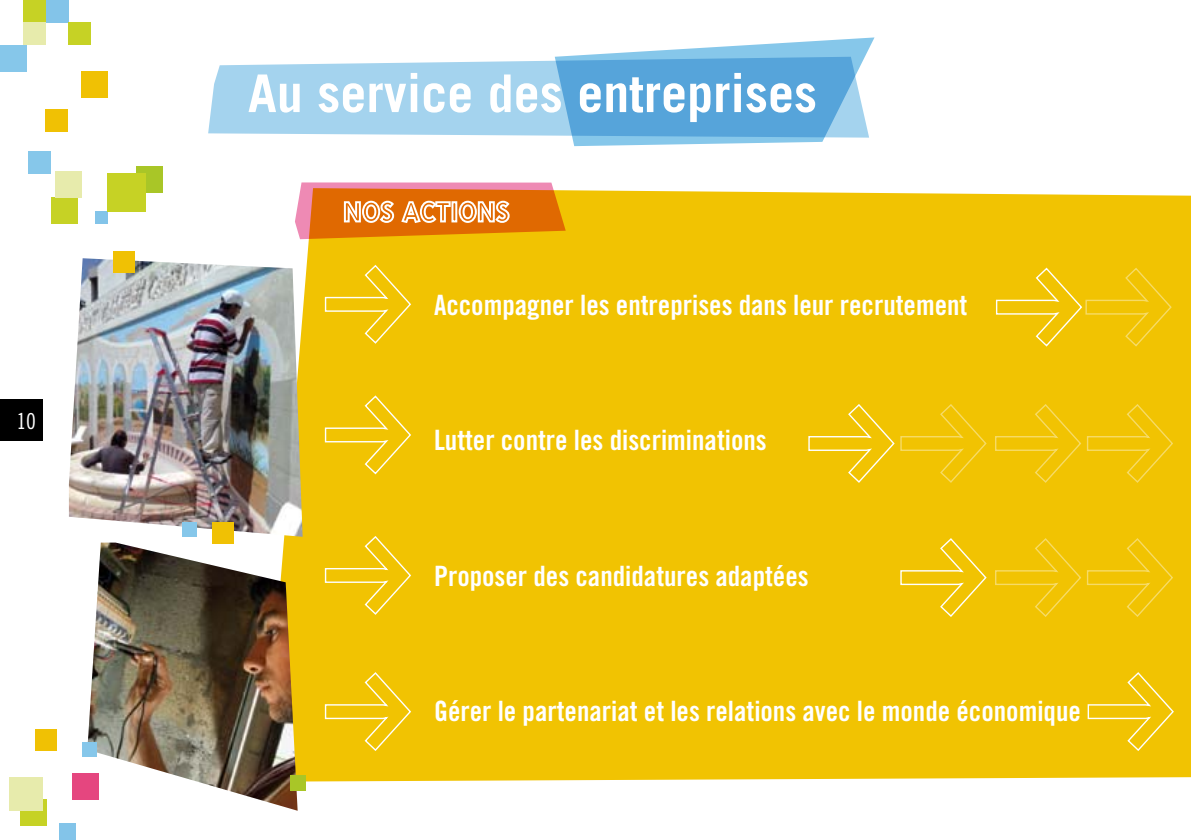
<style>
.page{position:relative;width:1191px;height:840px;background:#fff}
.page>*{position:absolute;margin:0;border:0;box-sizing:border-box;transform-origin:0 0}
.t1{font:700 52px "Trade Gothic";color:#fff}
.t2{font:28px "Trade Gothic Bold Cond Twenty";color:#fff}
.t3{font:22px "Trade Gothic Cond Eighteen";color:#fff}
</style>
<div class="page">
<svg style="left:555px;top:37px;width:319px;height:109px"></svg>
<div style="left:283px;top:190px;width:908px;height:591px;background:#f1c302"></div>
<div style="left:20px;top:799px;width:26px;height:26px;background:#c6d225"></div>
<div style="left:72px;top:772px;width:26px;height:27px;background:#e5467f"></div>
<div style="left:10px;top:776px;width:33px;height:33px;background:#e7ebac"></div>
<div style="left:35px;top:729px;width:22px;height:21px;background:#f0c104"></div>
<svg style="left:208px;top:57px;width:661px;height:80px;background:#8ac2e6"></svg>
<svg style="left:324px;top:263px;width:88px;height:81px;background:#f1c612"></svg>
<svg style="left:995px;top:266px;width:177px;height:81px;background:#f1c50d"></svg>
<svg style="left:324px;top:394px;width:88px;height:81px;background:#f1c612"></svg>
<svg style="left:324px;top:534px;width:88px;height:81px;background:#f1c612"></svg>
<svg style="left:324px;top:670px;width:88px;height:81px;background:#f1c612"></svg>
<svg style="left:1087px;top:670px;width:88px;height:81px;background:#f1c612"></svg>
<svg style="left:295px;top:182px;width:271px;height:57px;background:#e7893e"></svg>
<div style="left:0;top:399px;width:43px;height:41px;background:#000"></div>
<div style="left:46px;top:0;width:22px;height:23px;background:#83c4e9"></div>
<div style="left:23px;top:0;width:23px;height:23px;background:#c6d225"></div>
<div style="left:68px;top:23px;width:23px;height:22px;background:#c6d225"></div>
<div style="left:23px;top:23px;width:23px;height:22px;background:#e7ebac"></div>
<div style="left:0;top:45px;width:27px;height:27px;background:#86c7ea"></div>
<div style="left:45px;top:109px;width:23px;height:23px;background:#f0c104"></div>
<div style="left:95px;top:211px;width:13px;height:12px;background:#83c4e9"></div>
<div style="left:51px;top:197px;width:26px;height:26px;background:#c6d225"></div>
<div style="left:137px;top:166px;width:26px;height:26px;background:#a9c627"></div>
<div style="left:107px;top:173px;width:39px;height:39px;background:#c6d225"></div>
<div style="left:55px;top:171px;width:27px;height:26px;background:#e7ebac"></div>
<div style="left:28px;top:151px;width:23px;height:22px;background:#86c7ea"></div>
<div style="left:81px;top:71px;width:26px;height:26px;background:#f0c104"></div>
<img style="left:87px;top:542px;width:211px;height:268px">
<svg style="left:807px;top:402px;width:180px;height:81px;background:#f1c50c"></svg>
<svg style="left:899px;top:536px;width:88px;height:81px;background:#f1c612"></svg>
<svg style="left:994px;top:402px;width:180px;height:81px;background:#f1c408"></svg>
<svg style="left:994px;top:536px;width:180px;height:81px;background:#f1c408"></svg>
<div style="left:60px;top:823px;width:16px;height:16px;background:#83c4e9"></div>
<div style="left:82px;top:741px;width:14px;height:14px;background:#86c7ea"></div>
<img style="left:69px;top:258px;width:234px;height:278px">
<div style="left:213px;top:522px;width:21px;height:21px;background:#f0c104"></div>
<div style="left:113px;top:251px;width:22px;height:21px;background:#f0c104"></div>
<div style="left:183px;top:522px;width:14px;height:14px;background:#86c7ea"></div>
<div style="left:291px;top:775px;width:15px;height:15px;background:#a9c627"></div>
<p class="t3" style="left:16px;top:407px;width:21px">10</p>
<h1 class="t1" style="left:248px;top:61px;width:571px">Au service des entreprises</h1>
<p class="t2" style="left:434px;top:287px;width:535px">Accompagner les entreprises dans leur recrutement</p>
<p class="t2" style="left:434px;top:423px;width:334px">Lutter contre les discriminations</p>
<p class="t2" style="left:434px;top:558px;width:376px">Proposer des candidatures adaptées</p>
<p class="t2" style="left:434px;top:693px;width:648px">Gérer le partenariat et les relations avec le monde économique</p>
</div>
